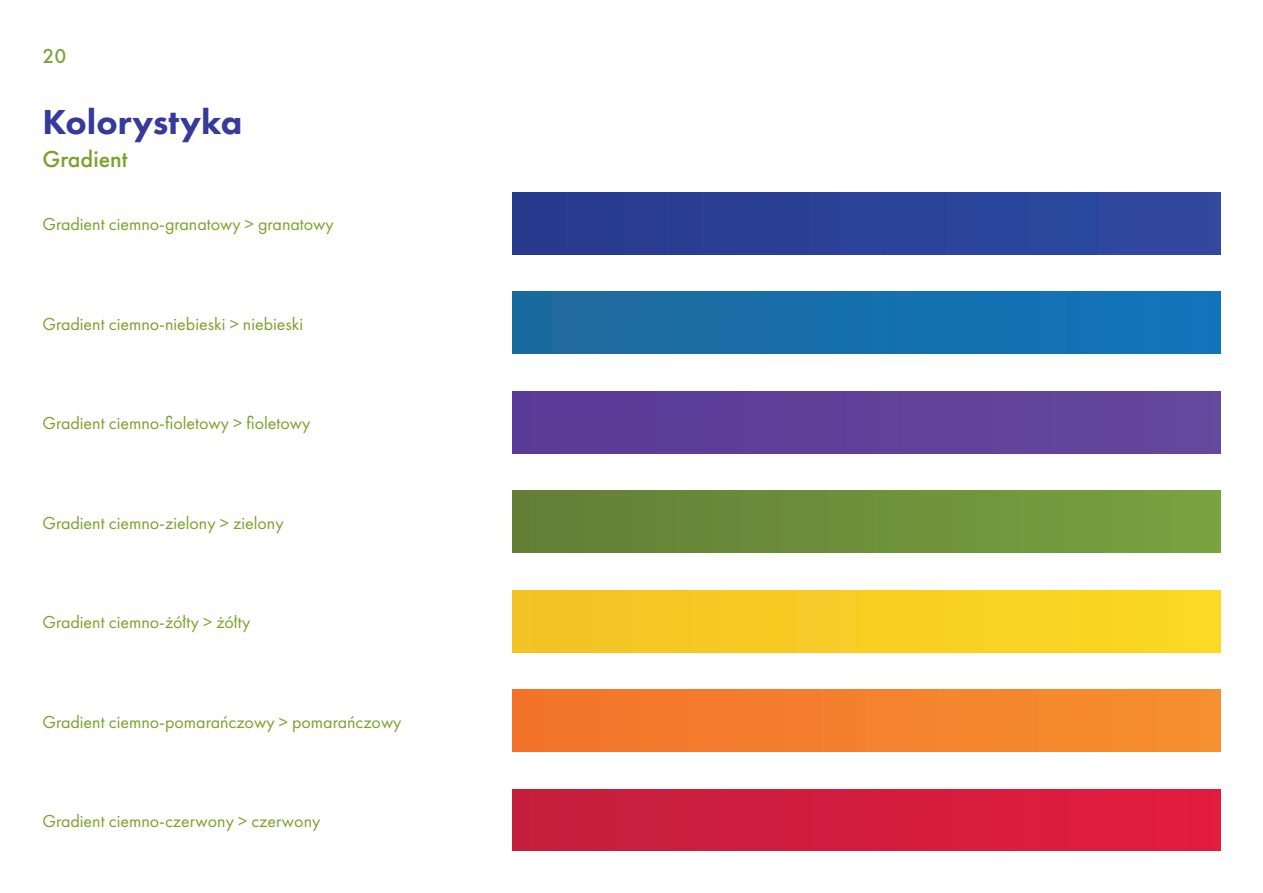
<style>
.page{position:relative;width:1263px;height:893px;background:#fff}
.page>*{position:absolute;margin:0;border:0;box-sizing:border-box;transform-origin:0 0}
.t1{font:800 36px "Futura PT";color:#363b99}
.t2{font:500 24px "Futura PT";color:#7ca12b}
.t3{font:500 21px "Futura PT";color:#79a440}
.t4{font:18px "Futura PT";color:#7da12b}
</style>
<div class="page">
<div style="left:513px;top:590px;width:707px;height:62px;background:#f8ce23"></div>
<div style="left:513px;top:690px;width:707px;height:62px;background:linear-gradient(to right,#f3722b,#f68f2f)"></div>
<div style="left:513px;top:789px;width:707px;height:61px;background:linear-gradient(to right,#c31e3d,#e31c3f)"></div>
<div style="left:513px;top:491px;width:707px;height:62px;background:linear-gradient(to right,#637e36,#78a340)"></div>
<div style="left:513px;top:391px;width:707px;height:62px;background:#5f419a"></div>
<div style="left:513px;top:292px;width:707px;height:62px;background:linear-gradient(to right,#1e6a9c,#0f75bc)"></div>
<div style="left:513px;top:192px;width:707px;height:62px;background:#2a4298"></div>
<p class="t3" style="left:43px;top:44px;width:25px">20</p>
<h1 class="t1" style="left:43px;top:99px;width:201px">Kolorystyka</h1>
<h2 class="t2" style="left:43px;top:145px;width:87px">Gradient</h2>
<p class="t4" style="left:43px;top:213px;width:293px">Gradient ciemno-granatowy &gt; granatowy</p>
<p class="t4" style="left:43px;top:313px;width:262px">Gradient ciemno-niebieski &gt; niebieski</p>
<p class="t4" style="left:43px;top:412px;width:269px">Gradient ciemno-fioletowy &gt; fioletowy</p>
<p class="t4" style="left:43px;top:512px;width:243px">Gradient ciemno-zielony &gt; zielony</p>
<p class="t4" style="left:43px;top:612px;width:209px">Gradient ciemno-żółty &gt; żółty</p>
<p class="t4" style="left:43px;top:711px;width:361px">Gradient ciemno-pomarańczowy &gt; pomarańczowy</p>
<p class="t4" style="left:43px;top:810px;width:279px">Gradient ciemno-czerwony &gt; czerwony</p>
</div>
